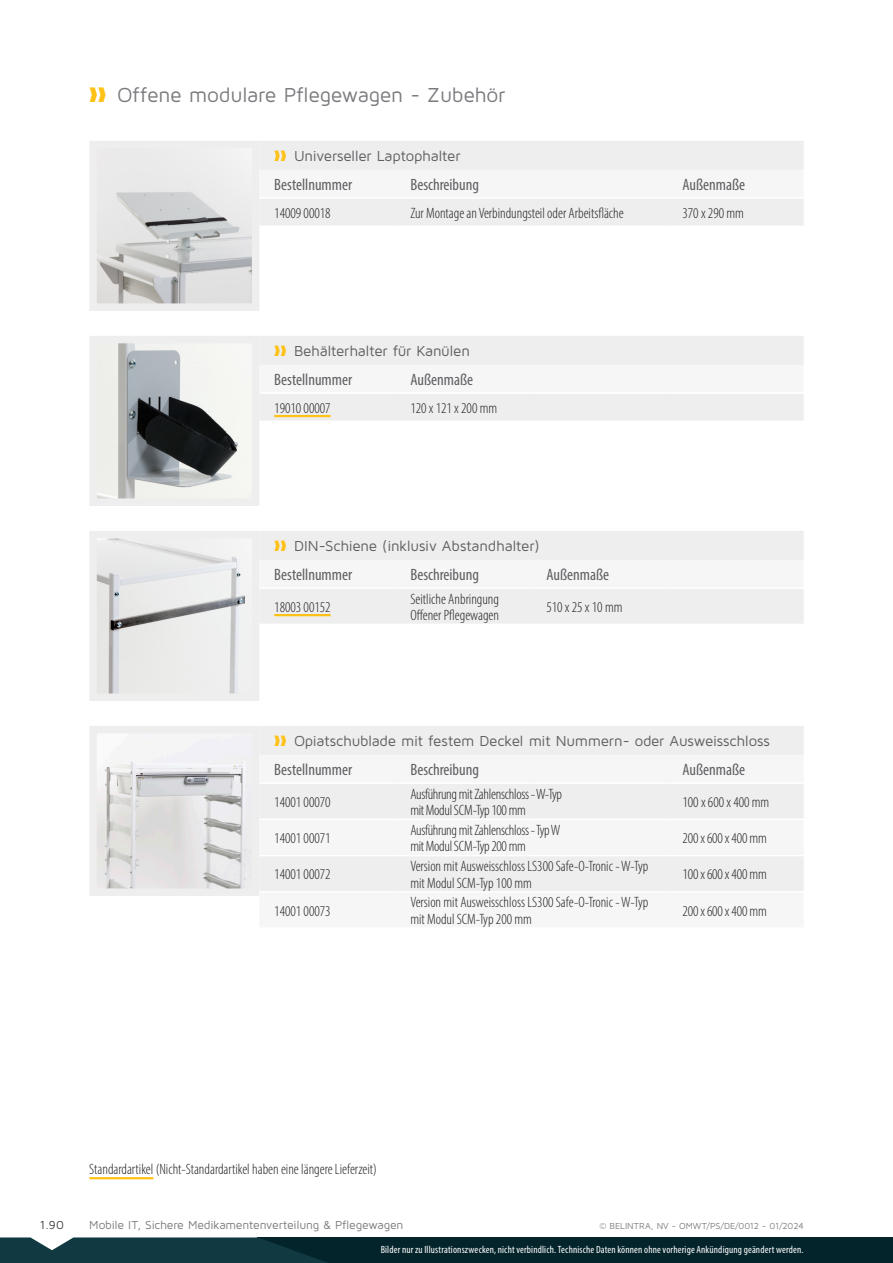
<style>
.page{position:relative;width:893px;height:1263px;background:#fff}
.page>*{position:absolute;margin:0;border:0;box-sizing:border-box;transform-origin:0 0}
.t1{font:21px "Maven Pro";letter-spacing:-.015em;color:#7a7c7f}
.table__header_2_NL{font:condensed 16.5px "Myriad Pro";color:#5f5f62}
.table__body_NL{font:300 condensed 15px/16.5px "Myriad Pro";color:#231f20}
.t2{font:15px "Maven Pro";letter-spacing:-.015em;color:#5f5f62}
.table__body_NL-2{font:300 condensed 15px/16.5px "Myriad Pro";letter-spacing:-.02em;color:#231f20}
.Standaardproduct{font:300 condensed 15px "Myriad Pro";color:#231f20}
.t3{font:12px "Maven Pro";letter-spacing:-.015em;color:#7a7c7f}
.t4{font:12px "Maven Pro";color:#3c3c3d}
.t5{font:condensed 10.5px "Myriad Pro";letter-spacing:.015em;color:#fff}
.Paragraph_Style_2{font:9px "Maven Pro";letter-spacing:-.005em;color:#7a7c7f}
.s1{color:#fec115}
</style>
<div class="page">
<img style="left:98px;top:150px;width:152px;height:152px">
<div style="left:89px;top:141px;width:170px;height:170px;border:8px solid #eeeeef"></div>
<img style="left:98px;top:345px;width:152px;height:152px">
<div style="left:89px;top:336px;width:170px;height:170px;border:8px solid #eeeeef"></div>
<img style="left:98px;top:540px;width:152px;height:152px">
<div style="left:89px;top:531px;width:170px;height:170px;border:8px solid #eeeeef"></div>
<img style="left:98px;top:735px;width:152px;height:152px">
<div style="left:89px;top:726px;width:170px;height:170px;border:8px solid #eeeeef"></div>
<div style="left:258px;top:1237px;width:635px;height:26px;background:#03242b"></div>
<svg style="left:0;top:1237px;width:327px;height:26px;background:#194047"></svg>
<div style="left:259px;top:141px;width:545px;height:84px;background:#eeeeef"></div>
<div style="left:259px;top:170px;width:545px;height:27px;background:#f6f6f7"></div>
<hr style="left:259px;top:197px;width:136px;height:2px;background:#fff">
<hr style="left:668px;top:197px;width:136px;height:2px;background:#fff">
<hr style="left:395px;top:197px;width:136px;height:2px;background:#fff">
<hr style="left:531px;top:197px;width:137px;height:2px;background:#fff">
<div style="left:259px;top:336px;width:545px;height:84px;background:#eeeeef"></div>
<div style="left:259px;top:365px;width:545px;height:27px;background:#f6f6f7"></div>
<hr style="left:259px;top:392px;width:136px;height:2px;background:#fff">
<hr style="left:395px;top:392px;width:136px;height:2px;background:#fff">
<hr style="left:531px;top:392px;width:137px;height:2px;background:#fff">
<hr style="left:668px;top:392px;width:136px;height:2px;background:#fff">
<hr style="left:274px;top:415px;width:57px;height:2px;background:#fec115">
<div style="left:259px;top:531px;width:545px;height:93px;background:#eeeeef"></div>
<div style="left:259px;top:560px;width:545px;height:27px;background:#f6f6f7"></div>
<hr style="left:259px;top:587px;width:136px;height:2px;background:#fff">
<hr style="left:395px;top:587px;width:136px;height:2px;background:#fff">
<hr style="left:531px;top:587px;width:137px;height:2px;background:#fff">
<hr style="left:668px;top:587px;width:136px;height:2px;background:#fff">
<hr style="left:274px;top:614px;width:57px;height:2px;background:#fec115">
<div style="left:259px;top:726px;width:545px;height:29px;background:#eeeeef"></div>
<div style="left:259px;top:784px;width:545px;height:107px;background:#eeeeef"></div>
<hr style="left:259px;top:819px;width:136px;height:1px;background:#fff">
<hr style="left:668px;top:819px;width:136px;height:1px;background:#fff">
<hr style="left:259px;top:855px;width:136px;height:1px;background:#fff">
<hr style="left:668px;top:855px;width:136px;height:1px;background:#fff">
<hr style="left:395px;top:819px;width:136px;height:1px;background:#fff">
<hr style="left:531px;top:819px;width:137px;height:1px;background:#fff">
<hr style="left:395px;top:855px;width:136px;height:1px;background:#fff">
<hr style="left:531px;top:855px;width:137px;height:1px;background:#fff">
<hr style="left:89px;top:1177px;width:64px;height:2px;background:#fec115">
<p class="t1" style="left:89px;top:82px;width:417px"><span class="s1">❱❱</span> Offene modulare Pflegewagen - Zubehör</p>
<p class="t2" style="left:274px;top:147px;width:188px"><span class="s1">❱❱</span> Universeller Laptophalter</p>
<p class="table__header_2_NL" style="left:274px;top:175px;width:79px">Bestellnummer</p>
<p class="table__header_2_NL" style="left:410px;top:175px;width:70px">Beschreibung</p>
<p class="table__header_2_NL" style="left:682px;top:175px;width:64px">Außenmaße</p>
<p class="table__body_NL" style="left:274px;top:204px;width:58px">14009 00018</p>
<p class="table__body_NL" style="left:410px;top:204px;width:215px">Zur Montage an Verbindungsteil oder Arbeitsfläche</p>
<p class="table__body_NL" style="left:682px;top:204px;width:63px">370 x 290 mm</p>
<p class="t2" style="left:274px;top:342px;width:197px"><span class="s1">❱❱</span> Behälterhalter für Kanülen</p>
<p class="table__header_2_NL" style="left:274px;top:370px;width:79px">Bestellnummer</p>
<p class="table__header_2_NL" style="left:410px;top:370px;width:64px">Außenmaße</p>
<p class="Standaardproduct" style="left:274px;top:399px;width:58px">19010 00007</p>
<p class="table__body_NL" style="left:410px;top:399px;width:88px">120 x 121 x 200 mm</p>
<p class="t2" style="left:274px;top:537px;width:267px"><span class="s1">❱❱</span> DIN-Schiene (inklusiv Abstandhalter)</p>
<p class="table__header_2_NL" style="left:274px;top:565px;width:79px">Bestellnummer</p>
<p class="table__header_2_NL" style="left:410px;top:565px;width:70px">Beschreibung</p>
<p class="table__header_2_NL" style="left:546px;top:565px;width:64px">Außenmaße</p>
<p class="Standaardproduct" style="left:274px;top:598px;width:58px">18003 00152</p>
<p class="table__body_NL" style="left:410px;top:590px;width:90px">Seitliche Anbringung<br>Offener Pflegewagen</p>
<p class="table__body_NL" style="left:546px;top:599px;width:78px">510 x 25 x 10 mm</p>
<p class="t2" style="left:274px;top:732px;width:497px"><span class="s1">❱❱</span> Opiatschublade mit festem Deckel mit Nummern- oder Ausweisschloss</p>
<p class="table__header_2_NL" style="left:274px;top:760px;width:79px">Bestellnummer</p>
<p class="table__header_2_NL" style="left:410px;top:760px;width:70px">Beschreibung</p>
<p class="table__header_2_NL" style="left:682px;top:760px;width:64px">Außenmaße</p>
<p class="table__body_NL" style="left:274px;top:794px;width:58px">14001 00070</p>
<p class="table__body_NL-2" style="left:410px;top:785px;width:153px">Ausführung mit Zahlenschloss - W-Typ mit Modul SCM-Typ 100 mm</p>
<p class="table__body_NL" style="left:682px;top:794px;width:88px">100 x 600 x 400 mm</p>
<p class="table__body_NL" style="left:274px;top:830px;width:58px">14001 00071</p>
<p class="table__body_NL-2" style="left:410px;top:822px;width:151px">Ausführung mit Zahlenschloss - Typ W mit Modul SCM-Typ 200 mm</p>
<p class="table__body_NL" style="left:682px;top:830px;width:86px">200 x 600 x 400 mm</p>
<p class="table__body_NL" style="left:274px;top:866px;width:58px">14001 00072</p>
<p class="table__body_NL" style="left:410px;top:858px;width:239px">Version mit Ausweisschloss LS300 Safe-O-Tronic - W-Typ mit Modul SCM-Typ 100 mm</p>
<p class="table__body_NL" style="left:682px;top:866px;width:86px">100 x 600 x 400 mm</p>
<p class="table__body_NL" style="left:274px;top:902px;width:58px">14001 00073</p>
<p class="table__body_NL" style="left:410px;top:894px;width:239px">Version mit Ausweisschloss LS300 Safe-O-Tronic - W-Typ mit Modul SCM-Typ 200 mm</p>
<p class="table__body_NL" style="left:682px;top:902px;width:86px">200 x 600 x 400 mm</p>
<p class="table__body_NL" style="left:89px;top:1161px;width:289px">Standardartikel (Nicht-Standardartikel haben eine längere Lieferzeit)</p>
<p class="t4" style="left:40px;top:1217px;width:26px">1.90</p>
<p class="t3" style="left:89px;top:1217px;width:316px">Mobile IT, Sichere Medikamentenverteilung &amp; Pflegewagen</p>
<p class="t5" style="left:381px;top:1244px;width:424px">Bilder nur zu Illustrationszwecken, nicht verbindlich. Technische Daten können ohne vorherige Ankündigung geändert werden.</p>
<p class="Paragraph_Style_2" style="left:600px;top:1220px;width:206px">© BELINTRA, NV - OMWT/PS/DE/0012 - 01/2024</p>
</div>
